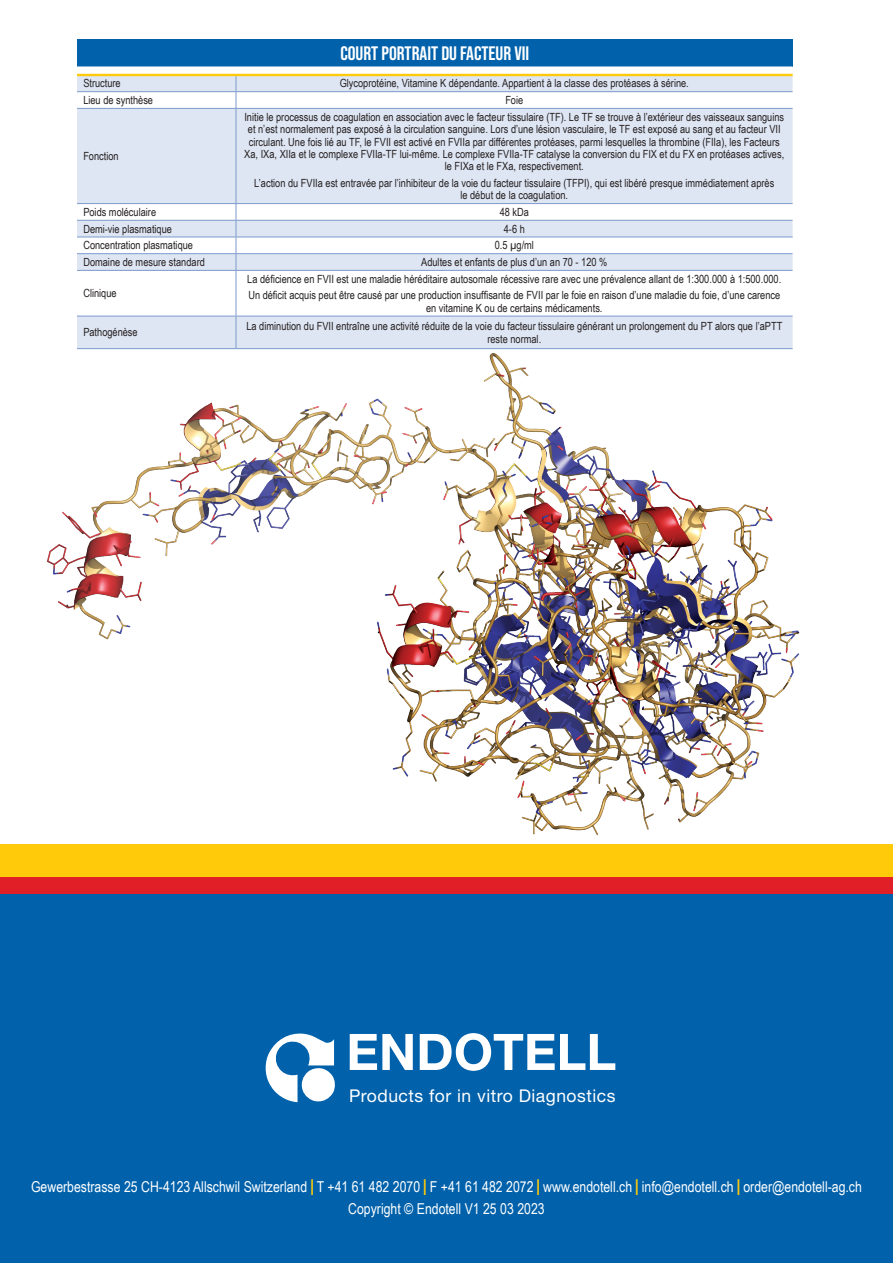
<style>
.page{position:relative;width:893px;height:1263px;background:#fff}
.page>*{position:absolute;margin:0;border:0;box-sizing:border-box;transform-origin:0 0}
.t1{font:700 19.5px "Bebas Neue Pro";color:#fff}
.t2{font:17.55px "Helvetica Neue";letter-spacing:.03em;color:#fff}
.Table_Title{font:15px "Arial Narrow";color:#fff}
.t3{font:11.25px/12.3px "Arial Narrow";color:#231f20;text-align:center}
.s1{font-family:"Bebas Neue";font-size:22.5px;color:#feca0a}
</style>
<div class="page">
<div style="left:0;top:878px;width:893px;height:385px;background:#0161aa"></div>
<img style="left:37px;top:349px;width:785px;height:496px">
<div style="left:0;top:845px;width:893px;height:33px;background:#feca0a"></div>
<svg style="left:350px;top:1034px;width:63px;height:36px"></svg>
<svg style="left:420px;top:1033px;width:195px;height:38px"></svg>
<svg style="left:265px;top:1033px;width:70px;height:69px"></svg>
<div style="left:0;top:877px;width:893px;height:17px;background:#e01f26"></div>
<div style="left:77px;top:39px;width:716px;height:27px;background:#0161aa"></div>
<svg style="left:77px;top:66px;width:716px;height:8px"></svg>
<svg style="left:77px;top:76px;width:716px;height:272px;fill:#dfe6f3"></svg>
<svg style="left:77px;top:238px;width:716px;height:78px"></svg>
<hr style="left:77px;top:348px;width:159px;height:1px;background:#7b9acc">
<hr style="left:236px;top:348px;width:557px;height:1px;background:#7b9acc">
<svg style="left:236px;top:76px;width:1px;height:32px"></svg>
<hr style="left:236px;top:109px;width:1px;height:94px;background:#7b9acc">
<svg style="left:236px;top:204px;width:1px;height:66px"></svg>
<hr style="left:236px;top:271px;width:1px;height:45px;background:#7b9acc">
<hr style="left:236px;top:316px;width:1px;height:32px;background:#7b9acc">
<hr style="left:77px;top:91px;width:159px;height:1px;background:#7b9acc">
<hr style="left:236px;top:91px;width:557px;height:1px;background:#7b9acc">
<hr style="left:77px;top:108px;width:159px;height:1px;background:#7b9acc">
<hr style="left:236px;top:108px;width:557px;height:1px;background:#7b9acc">
<hr style="left:77px;top:203px;width:159px;height:1px;background:#7b9acc">
<hr style="left:236px;top:203px;width:557px;height:1px;background:#7b9acc">
<hr style="left:77px;top:220px;width:159px;height:1px;background:#7b9acc">
<hr style="left:236px;top:220px;width:557px;height:1px;background:#7b9acc">
<hr style="left:77px;top:237px;width:159px;height:1px;background:#7b9acc">
<hr style="left:236px;top:237px;width:557px;height:1px;background:#7b9acc">
<hr style="left:77px;top:253px;width:159px;height:1px;background:#7b9acc">
<hr style="left:236px;top:253px;width:557px;height:1px;background:#7b9acc">
<hr style="left:77px;top:270px;width:159px;height:1px;background:#7b9acc">
<hr style="left:236px;top:270px;width:557px;height:1px;background:#7b9acc">
<hr style="left:77px;top:316px;width:159px;height:1px;background:#7b9acc">
<hr style="left:236px;top:316px;width:557px;height:1px;background:#7b9acc">
<hr style="left:77px;top:74px;width:159px;height:2px;background:#feca0a">
<hr style="left:236px;top:74px;width:557px;height:2px;background:#feca0a">
<p class="t1" style="left:340px;top:43px;width:190px">COURT PORTRAIT DU FACTEUR VII</p>
<p class="t3" style="left:83px;top:77px;width:39px">Structure</p>
<p class="t3" style="left:340px;top:77px;width:351px">Glycoprotéine, Vitamine K dépendante. Appartient à la classe des protéases à sérine.</p>
<p class="t3" style="left:83px;top:94px;width:71px">Lieu de synthèse</p>
<p class="t3" style="left:505px;top:94px;width:19px">Foie</p>
<p class="t3" style="left:83px;top:150px;width:37px">Fonction</p>
<p class="t3" style="left:244px;top:110px;width:541px">Initie le processus de coagulation en association avec le facteur tissulaire (TF). Le TF se trouve à l’extérieur des vaisseaux sanguins et n’est normalement pas exposé à la circulation sanguine. Lors d’une lésion vasculaire, le TF est exposé au sang et au facteur VII circulant. Une fois lié au TF, le FVII est activé en FVIIa par différentes protéases, parmi lesquelles la thrombine (FIIa), les Facteurs Xa, IXa, XIIa et le complexe FVIIa-TF lui-même. Le complexe FVIIa-TF catalyse la conversion du FIX et du FX en protéases actives, le FIXa et le FXa, respectivement.</p>
<p class="t3" style="left:254px;top:176px;width:521px">L’action du FVIIa est entravée par l’inhibiteur de la voie du facteur tissulaire (TFPI), qui est libéré presque immédiatement après le début de la coagulation.</p>
<p class="t3" style="left:83px;top:205px;width:74px">Poids moléculaire</p>
<p class="t3" style="left:500px;top:205px;width:31px">48 kDa</p>
<p class="t3" style="left:83px;top:222px;width:90px">Demi-vie plasmatique</p>
<p class="t3" style="left:504px;top:222px;width:23px">4-6 h</p>
<p class="t3" style="left:83px;top:239px;width:111px">Concentration plasmatique</p>
<p class="t3" style="left:495px;top:239px;width:41px">0.5 µg/ml</p>
<p class="t3" style="left:83px;top:256px;width:123px">Domaine de mesure standard</p>
<p class="t3" style="left:421px;top:256px;width:188px">Adultes et enfants de plus d’un an 70 - 120 %</p>
<p class="t3" style="left:83px;top:287px;width:35px">Clinique</p>
<p class="t3" style="left:247px;top:272px;width:535px">La déficience en FVII est une maladie héréditaire autosomale récessive rare avec une prévalence allant de 1:300.000 à 1:500.000.</p>
<p class="t3" style="left:248px;top:289px;width:533px">Un déficit acquis peut être causé par une production insuffisante de FVII par le foie en raison d’une maladie du foie, d’une carence en vitamine K ou de certains médicaments.</p>
<p class="t3" style="left:83px;top:326px;width:56px">Pathogénèse</p>
<p class="t3" style="left:246px;top:320px;width:537px">La diminution du FVII entraîne une activité réduite de la voie du facteur tissulaire générant un prolongement du PT alors que l’aPTT reste normal.</p>
<p class="t2" style="left:349px;top:1086px;width:268px">Products for in vitro Diagnostics</p>
<p class="Table_Title" style="left:31px;top:1176px;width:832px">Gewerbestrasse 25 CH-4123 Allschwil Switzerland <span class="s1">ı</span> T +41 61 482 2070 <span class="s1">ı</span> F +41 61 482 2072 <span class="s1">ı</span> www.endotell.ch <span class="s1">ı</span> info@endotell.ch <span class="s1">ı</span> order@endotell-ag.ch</p>
<p class="Table_Title" style="left:348px;top:1198px;width:198px">Copyright © Endotell V1 25 03 2023</p>
</div>
